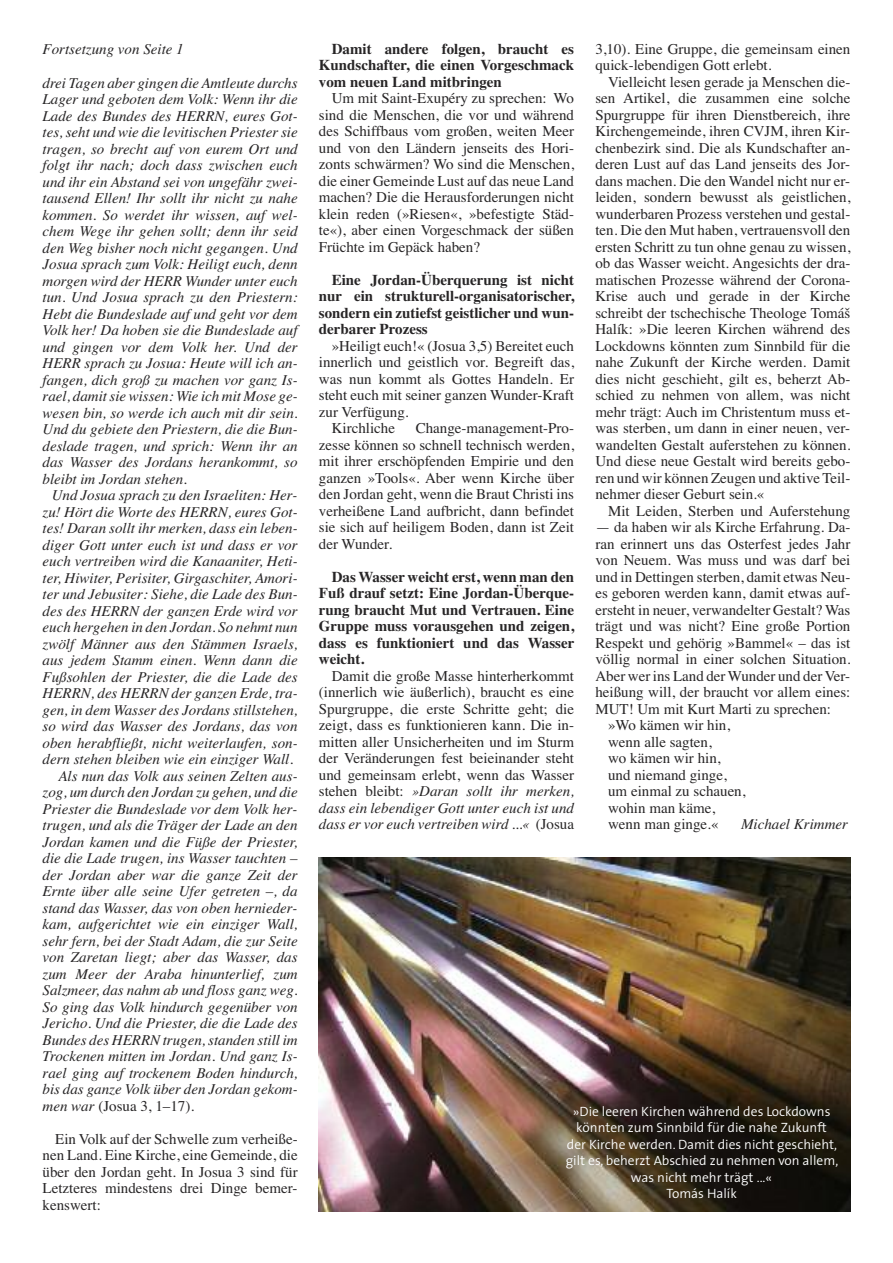
<style>
.page{position:relative;width:893px;height:1263px;background:#fff}
.page>*{position:absolute;margin:0;border:0;box-sizing:border-box;transform-origin:0 0}
.t1{font:15px/16.5px "Times";color:#272526;text-align:justify}
.t2{font:italic 15px/16.5px "Times";color:#272526;text-align:justify}
.t3{font:700 15px/16.5px "Times";color:#272526;text-align:justify}
.t4{font:300 13.5px/16.5px "The Sans";color:#fff;text-align:center}
.s1{font-style:italic}
</style>
<div class="page">
<img style="left:319px;top:858px;width:531px;height:354px">
<p class="t2" style="left:43px;top:40px;width:143px">Fortsetzung von Seite 1</p>
<p class="t2" style="left:43px;top:74px;width:257px">drei Tagen aber gingen die Amtleute durchs Lager und geboten dem Volk: Wenn ihr die Lade des Bundes des HERRN, eures Got&shy;tes, seht und wie die levitischen Priester sie tragen, so brecht auf von eurem Ort und folgt ihr nach; doch dass zwischen euch und ihr ein Abstand sei von ungefähr zwei&shy;tausend Ellen! Ihr sollt ihr nicht zu nahe kommen. So werdet ihr wissen, auf wel&shy;chem Wege ihr gehen sollt; denn ihr seid den Weg bisher noch nicht gegangen. Und Josua sprach zum Volk: Heiligt euch, denn morgen wird der HERR Wunder unter euch tun. Und Josua sprach zu den Priestern:<br>Hebt die Bundeslade auf und geht vor dem Volk her! Da hoben sie die Bundeslade auf und gingen vor dem Volk her. Und der HERR sprach zu Josua: Heute will ich an&shy;fangen, dich groß zu machen vor ganz Is&shy;rael, damit sie wissen: Wie ich mit Mose ge&shy;wesen bin, so werde ich auch mit dir sein.<br>Und du gebiete den Priestern, die die Bun&shy;deslade tragen, und sprich: Wenn ihr an das Wasser des Jordans herankommt, so bleibt im Jordan stehen.</p>
<p class="t2" style="left:52px;top:487px;width:247px">Und Josua sprach zu den Israeliten: Her-</p>
<p class="t2" style="left:43px;top:503px;width:257px">zu! Hört die Worte des HERRN, eures Got-</p>
<p class="t2" style="left:43px;top:520px;width:257px">tes! Daran sollt ihr merken, dass ein leben-</p>
<p class="t2" style="left:43px;top:536px;width:257px">diger Gott unter euch ist und dass er vor</p>
<p class="t2" style="left:43px;top:553px;width:257px">euch vertreiben wird die Kanaaniter, Heti-</p>
<p class="t2" style="left:43px;top:569px;width:257px">ter, Hiwiter, Perisiter, Girgaschiter, Amori-</p>
<p class="t2" style="left:43px;top:586px;width:257px">ter und Jebusiter: Siehe, die Lade des Bun-</p>
<p class="t2" style="left:43px;top:602px;width:257px">des des HERRN der ganzen Erde wird vor</p>
<p class="t2" style="left:43px;top:619px;width:257px">euch hergehen in den Jordan. So nehmt nun</p>
<p class="t2" style="left:43px;top:635px;width:257px">zwölf Männer aus den Stämmen Israels,</p>
<p class="t2" style="left:43px;top:652px;width:257px">aus jedem Stamm einen. Wenn dann die</p>
<p class="t2" style="left:43px;top:668px;width:257px">Fußsohlen der Priester, die die Lade des</p>
<p class="t2" style="left:43px;top:685px;width:257px">HERRN, des HERRN der ganzen Erde, tra-</p>
<p class="t2" style="left:43px;top:701px;width:257px">gen, in dem Wasser des Jordans stillstehen,</p>
<p class="t2" style="left:43px;top:718px;width:257px">so wird das Wasser des Jordans, das von</p>
<p class="t2" style="left:43px;top:734px;width:257px">oben herabfließt, nicht weiterlaufen, son-</p>
<p class="t2" style="left:43px;top:751px;width:252px">dern stehen bleiben wie ein einziger Wall.</p>
<p class="t2" style="left:58px;top:767px;width:241px">Als nun das Volk aus seinen Zelten aus-</p>
<p class="t2" style="left:43px;top:784px;width:257px">zog, um durch den Jordan zu gehen, und die</p>
<p class="t2" style="left:43px;top:800px;width:256px">Priester die Bundeslade vor dem Volk her-</p>
<p class="t2" style="left:43px;top:817px;width:257px">trugen, und als die Träger der Lade an den</p>
<p class="t2" style="left:43px;top:833px;width:257px">Jordan kamen und die Füße der Priester,</p>
<p class="t2" style="left:43px;top:850px;width:257px">die die Lade trugen, ins Wasser tauchten –</p>
<p class="t2" style="left:43px;top:866px;width:257px">der Jordan aber war die ganze Zeit der</p>
<p class="t2" style="left:43px;top:883px;width:257px">Ernte über alle seine Ufer getreten –, da</p>
<p class="t2" style="left:43px;top:899px;width:256px">stand das Wasser, das von oben hernieder-</p>
<p class="t2" style="left:43px;top:916px;width:257px">kam, aufgerichtet wie ein einziger Wall,</p>
<p class="t2" style="left:43px;top:932px;width:257px">sehr fern, bei der Stadt Adam, die zur Seite</p>
<p class="t2" style="left:43px;top:949px;width:257px">von Zaretan liegt; aber das Wasser, das</p>
<p class="t2" style="left:43px;top:965px;width:257px">zum Meer der Araba hinunterlief, zum</p>
<p class="t2" style="left:43px;top:982px;width:257px">Salzmeer, das nahm ab und floss ganz weg.</p>
<p class="t2" style="left:43px;top:998px;width:257px">So ging das Volk hindurch gegenüber von</p>
<p class="t2" style="left:43px;top:1015px;width:257px">Jericho. Und die Priester, die die Lade des</p>
<p class="t2" style="left:43px;top:1031px;width:257px">Bundes des HERRN trugen, standen still im</p>
<p class="t2" style="left:43px;top:1048px;width:257px">Trockenen mitten im Jordan. Und ganz Is-</p>
<p class="t2" style="left:43px;top:1064px;width:257px">rael ging auf trockenem Boden hindurch,</p>
<p class="t2" style="left:43px;top:1081px;width:257px">bis das ganze Volk über den Jordan gekom-</p>
<p class="t1" style="left:43px;top:1097px;width:153px"><span class="s1">men war</span> (Josua 3, 1–17).</p>
<p class="t1" style="left:43px;top:1130px;width:257px;text-indent:13px">Ein Volk auf der Schwelle zum verheiße&shy;nen Land. Eine Kirche, eine Gemeinde, die über den Jordan geht. In Josua 3 sind für Letzteres mindestens drei Dinge bemer&shy;kenswert:</p>
<p class="t3" style="left:319px;top:40px;width:257px;text-indent:13px">Damit andere folgen, braucht es Kundschafter, die einen Vorgeschmack vom neuen Land mitbringen</p>
<p class="t1" style="left:319px;top:90px;width:257px;text-indent:13px">Um mit Saint-Exupéry zu sprechen: Wo sind die Menschen, die vor und während des Schiffbaus vom großen, weiten Meer und von den Ländern jenseits des Hori&shy;zonts schwärmen? Wo sind die Menschen, die einer Gemeinde Lust auf das neue Land machen? Die die Herausforderungen nicht klein reden (»Riesen«, »befestigte Städ&shy;te«), aber einen Vorgeschmack der süßen Früchte im Gepäck haben?</p>
<p class="t3" style="left:319px;top:271px;width:257px;text-indent:13px">Eine Jordan-Überquerung ist nicht nur ein strukturell-organisatorischer, sondern ein zutiefst geistlicher und wun&shy;derbarer Prozess</p>
<p class="t1" style="left:332px;top:337px;width:244px">»Heiligt euch!« (Josua 3,5) Bereitet euch</p>
<p class="t1" style="left:319px;top:354px;width:257px">innerlich und geistlich vor. Begreift das,</p>
<p class="t1" style="left:319px;top:370px;width:257px">was nun kommt als Gottes Handeln. Er</p>
<p class="t1" style="left:319px;top:387px;width:257px">steht euch mit seiner ganzen Wunder-Kraft</p>
<p class="t1" style="left:319px;top:403px;width:91px">zur Verfügung.</p>
<p class="t1" style="left:332px;top:420px;width:65px">Kirchliche</p>
<p class="t1" style="left:319px;top:420px;width:257px;text-indent:97px">Change-management-Pro&shy;zesse können so schnell technisch werden, mit ihrer erschöpfenden Empirie und den ganzen »Tools«. Aber wenn Kirche über den Jordan geht, wenn die Braut Christi ins verheißene Land aufbricht, dann befindet sie sich auf heiligem Boden, dann ist Zeit der Wunder.</p>
<p class="t3" style="left:319px;top:568px;width:257px;text-indent:13px">Das Wasser weicht erst, wenn man den Fuß drauf setzt: Eine Jordan-Überque&shy;rung braucht Mut und Vertrauen. Eine Gruppe muss vorausgehen und zeigen, dass es funktioniert und das Wasser weicht.</p>
<p class="t1" style="left:319px;top:667px;width:257px;text-indent:13px">Damit die große Masse hinterherkommt (innerlich wie äußerlich), braucht es eine Spurgruppe, die erste Schritte geht; die zeigt, dass es funktionieren kann. Die in&shy;mitten aller Unsicherheiten und im Sturm der Veränderungen fest beieinander steht und gemeinsam erlebt, wenn das Wasser stehen bleibt: <span class="s1">»Daran sollt ihr merken, dass ein lebendiger Gott unter euch ist und dass er vor euch vertreiben wird ...«</span> (Josua</p>
<p class="t1" style="left:595px;top:40px;width:257px">3,10). Eine Gruppe, die gemeinsam einen quick-lebendigen Gott erlebt.</p>
<p class="t1" style="left:595px;top:73px;width:257px;text-indent:13px">Vielleicht lesen gerade ja Menschen die&shy;sen Artikel, die zusammen eine solche Spurgruppe für ihren Dienstbereich, ihre Kirchengemeinde, ihren CVJM, ihren Kir&shy;chenbezirk sind. Die als Kundschafter an&shy;deren Lust auf das Land jenseits des Jor&shy;dans machen. Die den Wandel nicht nur er&shy;leiden, sondern bewusst als geistlichen, wunderbaren Prozess verstehen und gestal&shy;ten. Die den Mut haben, vertrauensvoll den ersten Schritt zu tun ohne genau zu wissen, ob das Wasser weicht. Angesichts der dra&shy;matischen Prozesse während der Corona-Krise auch und gerade in der Kirche schreibt der tschechische Theologe Tomáš Halík: »Die leeren Kirchen während des Lockdowns könnten zum Sinnbild für die nahe Zukunft der Kirche werden. Damit dies nicht geschieht, gilt es, beherzt Ab&shy;schied zu nehmen von allem, was nicht mehr trägt: Auch im Christentum muss et&shy;was sterben, um dann in einer neuen, ver&shy;wandelten Gestalt auferstehen zu können.<br>Und diese neue Gestalt wird bereits gebo&shy;ren und wir können Zeugen und aktiveTeil&shy;nehmer dieser Geburt sein.«</p>
<p class="t1" style="left:608px;top:502px;width:244px">Mit Leiden, Sterben und Auferstehung</p>
<p class="t1" style="left:595px;top:519px;width:257px">— da haben wir als Kirche Erfahrung. Da-</p>
<p class="t1" style="left:595px;top:535px;width:257px">ran erinnert uns das Osterfest jedes Jahr</p>
<p class="t1" style="left:595px;top:552px;width:257px">von Neuem. Was muss und was darf bei</p>
<p class="t1" style="left:595px;top:568px;width:257px">und in Dettingen sterben, damit etwas Neu-</p>
<p class="t1" style="left:595px;top:585px;width:257px">es geboren werden kann, damit etwas auf-</p>
<p class="t1" style="left:595px;top:601px;width:257px">ersteht in neuer, verwandelter Gestalt? Was</p>
<p class="t1" style="left:595px;top:618px;width:257px">trägt und was nicht? Eine große Portion</p>
<p class="t1" style="left:595px;top:634px;width:257px">Respekt und gehörig »Bammel« – das ist</p>
<p class="t1" style="left:595px;top:651px;width:257px">völlig normal in einer solchen Situation.</p>
<p class="t1" style="left:595px;top:667px;width:256px">Aber wer ins Land derWunder und der Ver-</p>
<p class="t1" style="left:595px;top:684px;width:257px">heißung will, der braucht vor allem eines:</p>
<p class="t1" style="left:595px;top:700px;width:237px">MUT! Um mit Kurt Marti zu sprechen:</p>
<p class="t1" style="left:608px;top:717px;width:124px">»Wo kämen wir hin,</p>
<p class="t1" style="left:608px;top:733px;width:105px">wenn alle sagten,</p>
<p class="t1" style="left:608px;top:750px;width:114px">wo kämen wir hin,</p>
<p class="t1" style="left:608px;top:766px;width:120px">und niemand ginge,</p>
<p class="t1" style="left:608px;top:783px;width:139px">um einmal zu schauen,</p>
<p class="t1" style="left:608px;top:799px;width:109px">wohin man käme,</p>
<p class="t1" style="left:608px;top:816px;width:112px">wenn man ginge.«</p>
<p class="t2" style="left:741px;top:816px;width:109px">Michael Krimmer</p>
<p class="t4" style="left:566px;top:1105px;width:274px">»Die leeren Kirchen während des Lockdowns könnten zum Sinnbild für die nahe Zukunft der Kirche werden. Damit dies nicht geschieht, gilt es, beherzt Abschied zu nehmen von allem, was nicht mehr trägt ...«<br>Tomás Halík</p>
</div>
